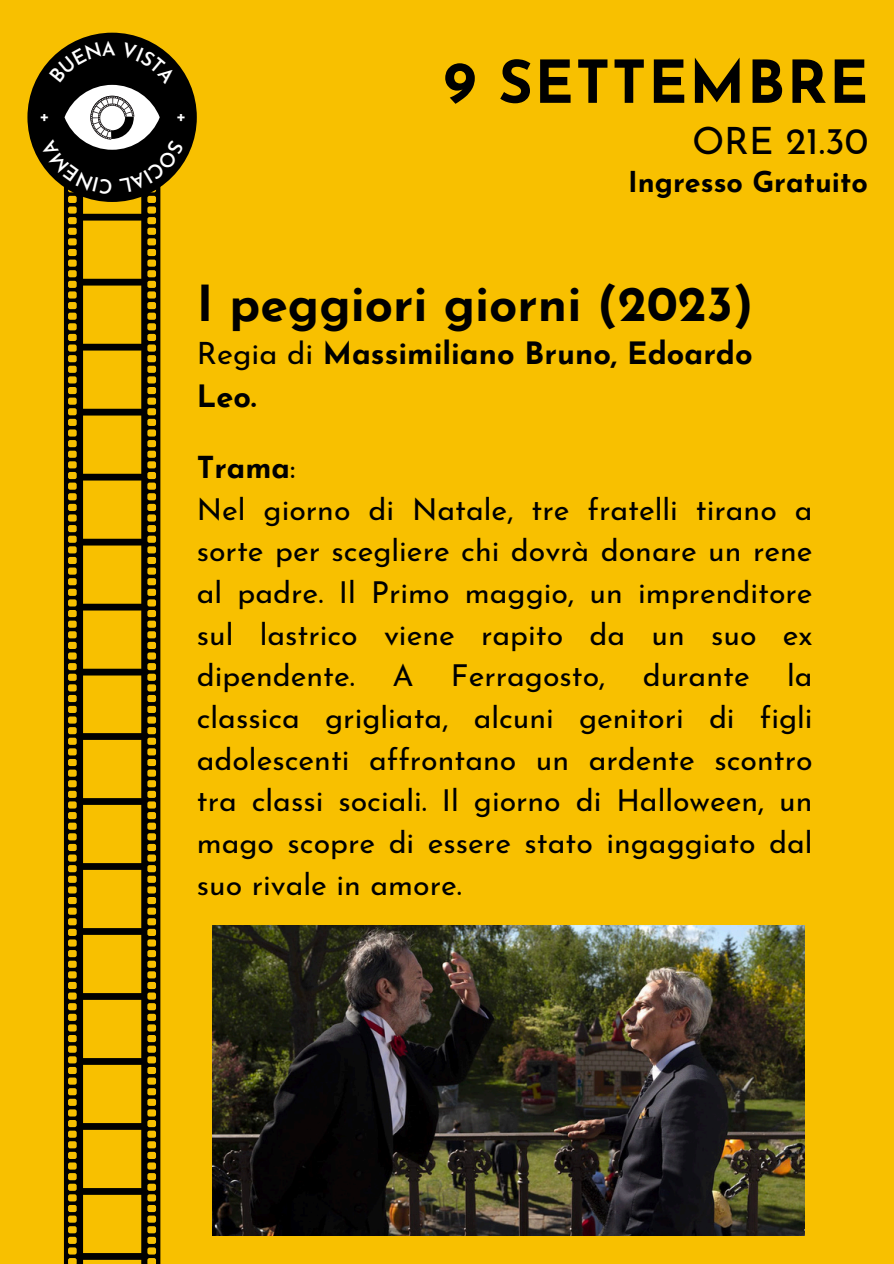
<style>
.page{position:relative;width:894px;height:1264px;background:#fff}
.page>*{position:absolute;margin:0;border:0;box-sizing:border-box;transform-origin:0 0}
.t1{font:700 58.95px "Josefin Sans";letter-spacing:.03em;color:#000}
.t2{font:700 49.65px "Josefin Sans";color:#000}
.t3{font:37.65px "Josefin Sans";color:#000}
.t4{font:700 30.75px/42.8px "Josefin Sans";color:#000}
.t5{font:30.3px/41.7px "Josefin Sans";color:#000}
.t6{font:700 28.8px "Josefin Sans";color:#000}
.t7{font:600 19.65px "Josefin Sans";color:#fff}
.s1{font-weight:400}
.s2{font-weight:700}
</style>
<div class="page">
<div style="left:0;top:0;width:893px;height:1263px;background:#f8c000"></div>
<svg style="left:64px;top:194px;width:96px;height:1069px"></svg>
<div style="left:27px;top:33px;width:170px;height:169px;background:#000;border-radius:50%"></div>
<img style="left:212px;top:925px;width:592px;height:310px">
<svg style="left:40px;top:40px;width:144px;height:154px"></svg>
<p class="t7" style="left:39px;top:107px;width:12px">+</p>
<p class="t7" style="left:176px;top:107px;width:12px">+</p>
<h1 class="t1" style="left:443px;top:59px;width:426px">9 SETTEMBRE</h1>
<p class="t3" style="left:691px;top:126px;width:178px">ORE 21.30</p>
<p class="t6" style="left:628px;top:170px;width:241px">Ingresso Gratuito</p>
<h2 class="t2" style="left:197px;top:284px;width:558px">I peggiori giorni (2023)</h2>
<p class="t4" style="left:197px;top:335px;width:557px"><span class="s1">Regia di</span> Massimiliano Bruno, Edoardo<br>Leo.</p>
<p class="t5" style="left:197px;top:450px;width:617px"><span class="s2">Trama</span>:<br>Nel giorno di Natale, tre fratelli tirano a sorte per scegliere chi dovrà donare un rene al padre. Il Primo maggio, un imprenditore sul lastrico viene rapito da un suo ex dipendente. A Ferragosto, durante la classica grigliata, alcuni genitori di figli adolescenti affrontano un ardente scontro tra classi sociali. Il giorno di Halloween, un mago scopre di essere stato ingaggiato dal suo rivale in amore.</p>
</div>
